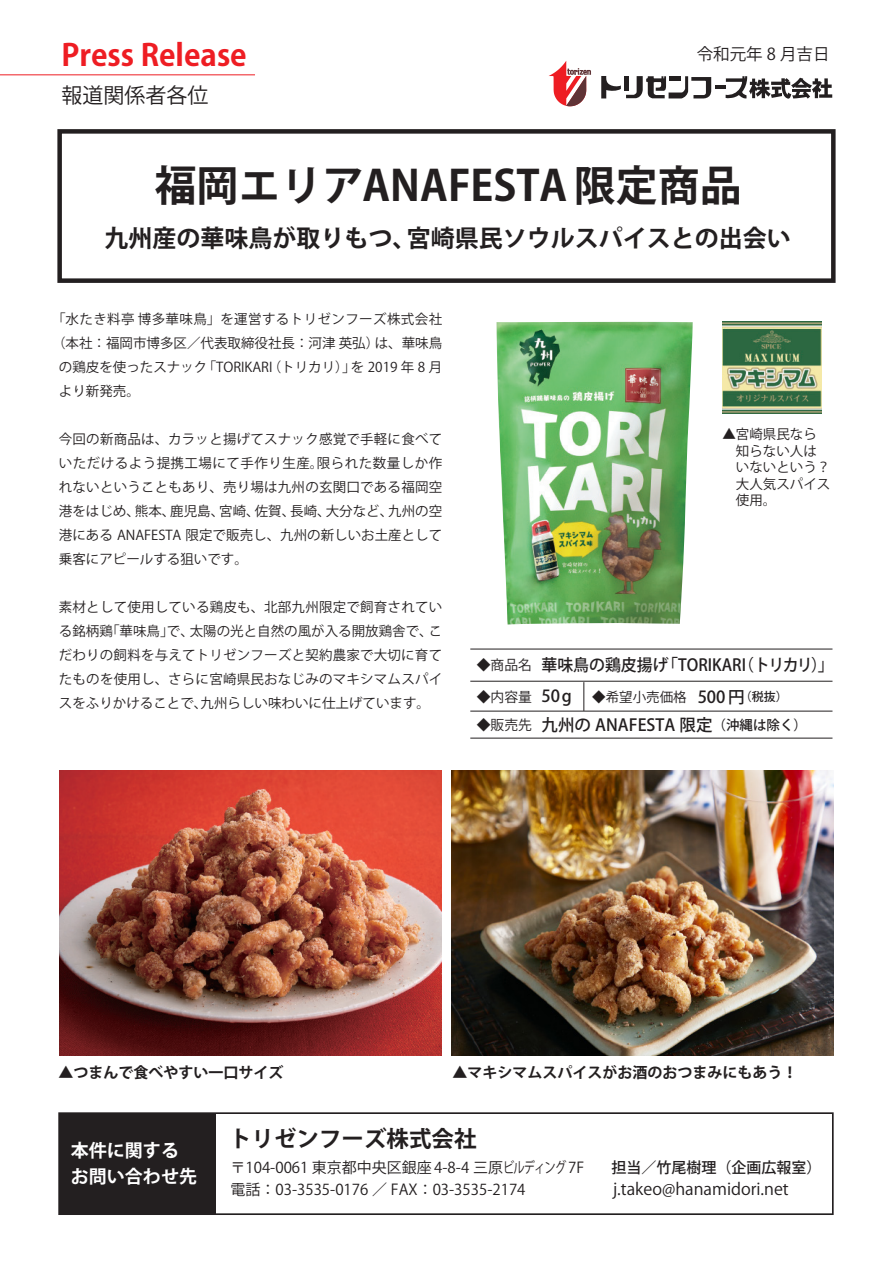
<style>
.page{position:relative;width:893px;height:1263px;background:#fff}
.page>*{position:absolute;margin:0;border:0;box-sizing:border-box;transform-origin:0 0}
.t1{font:700 42px "Koz Go Pro";color:#231f20}
.t2{font:700 30px "Koz Go Pro";color:#ee1d23}
.t3{font:700 24px "Koz Go Pro";color:#231f20}
.t4{font:700 22.5px "Koz Go Pro";color:#231f20}
.t5{font:21px "Koz Go Pro";color:#231f20}
.t6{font:700 18px/25.5px "Koz Go Pro";color:#fff}
.t7{font:500 16.5px/30.3px "Koz Go Pro";color:#231f20;scale:.96 1}
.t8{font:16.5px "Koz Go Pro";color:#231f20}
.t9{font:15px/22.5px "Koz Go Pro";color:#231f20}
.t10{font:700 15px "Koz Go Pr 6 N";color:#231f20}
.t11{font:500 15px "Koz Go Pro";color:#231f20}
.t12{font:13.8px "Koz Go Pro";color:#231f20}
.t13{font:13.5px/24px "Koz Go Pro";color:#231f20;text-align:justify}
.t14{font:13.5px/16.5px "Koz Go Pr 6 N";color:#231f20}
.t15{font:13.5px "Koz Go Pro";letter-spacing:.03em;color:#231f20}
.s1{font-size:13.5px}
.s2{font-weight:500;font-size:16.5px}
.s3{font-weight:500;font-size:12px}
</style>
<div class="page">
<svg style="left:549px;top:61px;width:42px;height:45px"></svg>
<svg style="left:601px;top:76px;width:110px;height:22px"></svg>
<hr style="left:716px;top:85px;width:10px;height:4px;background:#231f20">
<svg style="left:726px;top:76px;width:106px;height:23px"></svg>
<div style="left:57px;top:129px;width:779px;height:154px;border:4px solid #231f20"></div>
<hr style="left:0;top:74px;width:255px;height:1px;background:#ee1d23">
<div style="left:59px;top:1113px;width:156px;height:101px;background:#231f20"></div>
<div style="left:58px;top:1112px;width:776px;height:103px;border:2px solid #231f20"></div>
<hr style="left:470px;top:681px;width:362px;height:1px;background:#231f20">
<hr style="left:470px;top:649px;width:362px;height:1px;background:#231f20">
<hr style="left:470px;top:711px;width:362px;height:1px;background:#231f20">
<svg style="left:584px;top:682px;width:1px;height:29px"></svg>
<hr style="left:470px;top:738px;width:362px;height:1px;background:#231f20">
<img style="left:496px;top:322px;width:197px;height:302px">
<img style="left:59px;top:771px;width:382px;height:284px">
<img style="left:451px;top:771px;width:382px;height:284px">
<img style="left:723px;top:322px;width:99px;height:92px">
<h2 class="t2" style="left:62px;top:36px;width:187px">Press Release</h2>
<h3 class="t5" style="left:62px;top:82px;width:149px">報道関係者各位</h3>
<p class="t8" style="left:697px;top:43px;width:134px">令和元年 8 月吉日</p>
<h1 class="t1" style="left:155px;top:159px;width:589px">福岡エリアANAFESTA限定商品</h1>
<h3 class="t3" style="left:104px;top:223px;width:688px">九州産の華味鳥が取りもつ、宮崎県民ソウルスパイスとの出会い</h3>
<p class="t15" style="left:52px;top:310px;width:392px">「水たき料亭 博多華味鳥」を運営するトリゼンフーズ株式会社</p>
<p class="t13" style="left:52px;top:331px;width:392px">（本社：福岡市博多区／代表取締役社長：河津 英弘）は、華味鳥</p>
<p class="t13" style="left:59px;top:355px;width:385px">の鶏皮を使ったスナック「TORIKARI（トリカリ）」を 2019 年 8 月</p>
<p class="t13" style="left:59px;top:379px;width:82px">より新発売。</p>
<p class="t13" style="left:59px;top:427px;width:385px">今回の新商品は、カラッと揚げてスナック感覚で手軽に食べていただけるよう提携工場にて手作り生産。限られた数量しか作れないということもあり、売り場は九州の玄関口である福岡空港をはじめ、熊本、鹿児島、宮崎、佐賀、長崎、大分など、九州の空港にある ANAFESTA 限定で販売し、九州の新しいお土産として乗客にアピールする狙いです。</p>
<p class="t13" style="left:59px;top:595px;width:385px">素材として使用している鶏皮も、北部九州限定で飼育されている銘柄鶏「華味鳥」で、太陽の光と自然の風が入る開放鶏舎で、こだわりの飼料を与えてトリゼンフーズと契約農家で大切に育てたものを使用し、さらに宮崎県民おなじみのマキシマムスパイスをふりかけることで、九州らしい味わいに仕上げています。</p>
<p class="t14" style="left:722px;top:426px;width:109px">▲宮崎県民なら　知らない人は　いないという？　大人気スパイス　使用。</p>
<p class="t12" style="left:477px;top:656px;width:57px">◆商品名</p>
<p class="t12" style="left:477px;top:688px;width:57px">◆内容量</p>
<p class="t12" style="left:477px;top:716px;width:57px">◆販売先</p>
<p class="t7" style="left:541px;top:650px;width:306px">華味鳥の鶏皮揚げ「TORIKAR（I トリカリ）」<br>50g<br>九州の ANAFESTA 限定<span class="s1">（沖縄は除く）</span></p>
<p class="t13" style="left:592px;top:685px;width:197px">◆希望小売価格 <span class="s2">500円</span><span class="s3">（税抜）</span></p>
<p class="t10" style="left:58px;top:1064px;width:226px">▲つまんで食べやすい一口サイズ</p>
<p class="t10" style="left:453px;top:1064px;width:347px">▲マキシマムスパイスがお酒のおつまみにもあう！</p>
<h3 class="t6" style="left:71px;top:1139px;width:127px">本件に関するお問い合わせ先</h3>
<h3 class="t4" style="left:229px;top:1125px;width:249px">トリゼンフーズ株式会社</h3>
<p class="t9" style="left:230px;top:1156px;width:355px">〒104-0061 東京都中央区銀座4-8-4 三原ビルディング 7F電話：03-3535-0176 ／ FAX：03-3535-2174</p>
<p class="t11" style="left:612px;top:1158px;width:211px">担当／竹尾樹理（企画広報室）</p>
<p class="t8" style="left:613px;top:1178px;width:177px">j.takeo@hanamidori.net</p>
</div>
